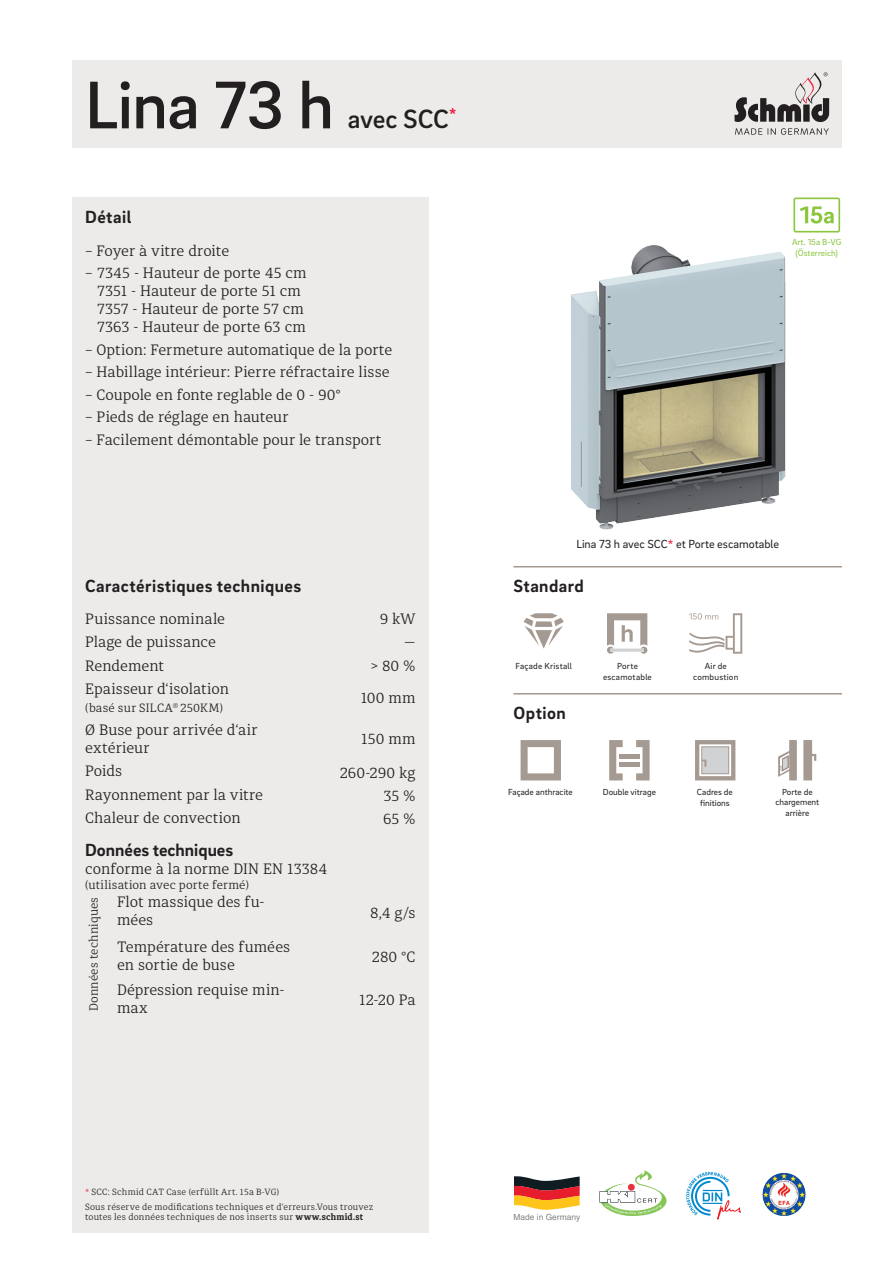
<style>
.page{position:relative;width:893px;height:1263px;background:#fff}
.page>*{position:absolute;margin:0;border:0;box-sizing:border-box;transform-origin:0 0}
.t1{font:500 69px "Brix Sans";letter-spacing:-.01em;color:#231f20}
.t2{font:500 27px "Brix Sans";letter-spacing:-.015em;color:#231f20}
.t3{font:700 18px "Brix Sans";letter-spacing:.025em;color:#231f20}
.t4{font:700 18px "Brix Sans";color:#231f20}
.t5{font:300 15px/23.4px "Diaria Pro";color:#231f20}
.t6{font:300 12px "Diaria Pro";letter-spacing:.01em;color:#231f20}
.t7{font:12px "Brix Sans";color:#231f20}
.t8{font:300 9px/15px "Diaria Pro";letter-spacing:.02em;color:#231f20}
.t9{font:9px/10.8px "Brix Sans";color:#231f20;text-align:center}
.t10{font:9px/10.8px "Brix Sans";letter-spacing:.025em;color:#231f20;text-align:center}
.t11{font:9px/10.8px "Brix Sans";color:#8bc63e;text-align:center}
.t12{font:8.4px "Helvetica LT Std";color:#808285}
.s1{color:#ed1a3a}
.s2{font-weight:700}
</style>
<div class="page">
<div style="left:72px;top:60px;width:770px;height:87px;background:#edebe9"></div>
<div style="left:72px;top:198px;width:356px;height:1035px;background:#edebe9"></div>
<svg style="left:686px;top:1172px;width:55px;height:48px"></svg>
<img style="left:763px;top:1173px;width:21px;height:15px">
<svg style="left:514px;top:1176px;width:66px;height:34px;background:#b57046"></svg>
<svg style="left:599px;top:1170px;width:67px;height:46px"></svg>
<svg style="left:735px;top:72px;width:94px;height:50px"></svg>
<svg style="left:735px;top:128px;width:94px;height:7px"></svg>
<svg style="left:793px;top:198px;width:47px;height:34px"></svg>
<svg style="left:689px;top:613px;width:53px;height:41px"></svg>
<img style="left:571px;top:245px;width:214px;height:284px">
<svg style="left:607px;top:613px;width:40px;height:41px"></svg>
<svg style="left:523px;top:613px;width:41px;height:36px"></svg>
<hr style="left:513px;top:566px;width:329px;height:1px;background:#a59a92">
<hr style="left:513px;top:693px;width:329px;height:1px;background:#a59a92">
<svg style="left:521px;top:740px;width:40px;height:40px"></svg>
<svg style="left:695px;top:740px;width:40px;height:40px"></svg>
<div style="left:701px;top:746px;width:28px;height:28px;border:1px solid #a59a92"></div>
<svg style="left:778px;top:740px;width:19px;height:40px"></svg>
<svg style="left:803px;top:740px;width:13px;height:40px"></svg>
<svg style="left:636px;top:740px;width:14px;height:40px"></svg>
<svg style="left:609px;top:740px;width:14px;height:40px"></svg>
<hr style="left:619px;top:754px;width:20px;height:4px;background:#a59a92">
<hr style="left:619px;top:762px;width:20px;height:4px;background:#a59a92">
<h1 class="t1" style="left:85px;top:60px;width:250px">Lina 73 h</h1>
<h2 class="t2" style="left:348px;top:102px;width:110px">avec SCC<sup>*</sup></h2>
<p class="t3" style="left:85px;top:205px;width:48px">Détail</p>
<p class="t5" style="left:85px;top:239px;width:146px">– Foyer à vitre droite</p>
<p class="t5" style="left:97px;top:264px;width:211px;line-height:18px;text-indent:-12px">– 7345 - Hauteur de porte 45 cm<br>7351 - Hauteur de porte 51 cm<br>7357 - Hauteur de porte 57 cm<br>7363 - Hauteur de porte 63 cm</p>
<p class="t5" style="left:85px;top:338px;width:309px">– Option: Fermeture automatique de la porte</p>
<p class="t5" style="left:85px;top:360px;width:306px">– Habillage intérieur: Pierre réfractaire lisse</p>
<p class="t5" style="left:85px;top:383px;width:257px">– Coupole en fonte reglable de 0 - 90°</p>
<p class="t5" style="left:85px;top:405px;width:205px">– Pieds de réglage en hauteur</p>
<p class="t5" style="left:85px;top:428px;width:298px">– Facilement démontable pour le transport</p>
<p class="t3" style="left:85px;top:574px;width:218px">Caractéristiques techniques</p>
<p class="t5" style="left:85px;top:607px;width:145px">Puissance nominale<br>Plage de puissance<br>Rendement<br>Epaisseur d‘isolation</p>
<p class="t6" style="left:85px;top:700px;width:139px">(basé sur SILCA<sup>®</sup> 250KM)</p>
<p class="t5" style="left:85px;top:721px;width:174px;line-height:18px">Ø Buse pour arrivée d‘air extérieur</p>
<p class="t5" style="left:85px;top:759px;width:180px">Poids<br>Rayonnement par la vitre<br>Chaleur de convection</p>
<p class="t4" style="left:85px;top:838px;width:150px">Données techniques</p>
<p class="t5" style="left:85px;top:857px;width:243px">conforme à la norme DIN EN 13384</p>
<p class="t6" style="left:85px;top:877px;width:165px">(utilisation avec porte fermé)</p>
<p class="t6" style="left:87px;top:1011px;width:116px;rotate:-90deg">Données techniques</p>
<p class="t5" style="left:117px;top:893px;width:149px;line-height:18px">Flot massique des fu&shy;mées</p>
<p class="t5" style="left:117px;top:937px;width:175px;line-height:18px">Température des fumées en sortie de buse</p>
<p class="t5" style="left:117px;top:980px;width:169px;line-height:18px">Dépression requise min&shy;max</p>
<p class="t5" style="left:371px;top:607px;width:46px;text-align:right">9 kW —<br>&gt; 80 %</p>
<p class="t5" style="left:361px;top:686px;width:56px">100 mm</p>
<p class="t5" style="left:361px;top:728px;width:56px">150 mm</p>
<p class="t5" style="left:383px;top:761px;width:34px;text-align:justify;text-indent:-43px">260-290 kg 35 % 65 %</p>
<p class="t5" style="left:370px;top:901px;width:47px">8,4 g/s</p>
<p class="t5" style="left:372px;top:945px;width:45px">280 °C</p>
<p class="t5" style="left:359px;top:988px;width:58px">12-20 Pa</p>
<p class="t11" style="left:792px;top:237px;width:51px">Art. 15a B-VG (Österreich)</p>
<p class="t7" style="left:576px;top:537px;width:204px">Lina 73 h avec SCC<span class="s1">*</span> et Porte escamotable</p>
<p class="t3" style="left:513px;top:574px;width:72px">Standard</p>
<p class="t10" style="left:515px;top:661px;width:58px">Façade Kristall</p>
<p class="t10" style="left:693px;top:660px;width:47px">Air de combustion</p>
<p class="t10" style="left:603px;top:660px;width:50px">Porte escamotable</p>
<p class="t3" style="left:514px;top:701px;width:54px">Option</p>
<p class="t9" style="left:508px;top:786px;width:66px">Façade anthracite</p>
<p class="t9" style="left:697px;top:786px;width:37px">Cadres de finitions</p>
<p class="t9" style="left:775px;top:786px;width:45px">Porte de chargement arrière</p>
<p class="t9" style="left:603px;top:786px;width:55px">Double vitrage</p>
<p class="t8" style="left:85px;top:1184px;width:290px"><span class="s1">*</span> SCC: Schmid CAT Case (erfüllt Art. 15a B-VG)<br>Sous réserve de modifications techniques et d‘erreurs.Vous trouvez</p>
<p class="t8" style="left:85px;top:1210px;width:280px">toutes les données techniques de nos inserts sur <span class="s2">www.schmid.st</span></p>
<p class="t12" style="left:513px;top:1212px;width:68px">Made in Germany</p>
</div>
